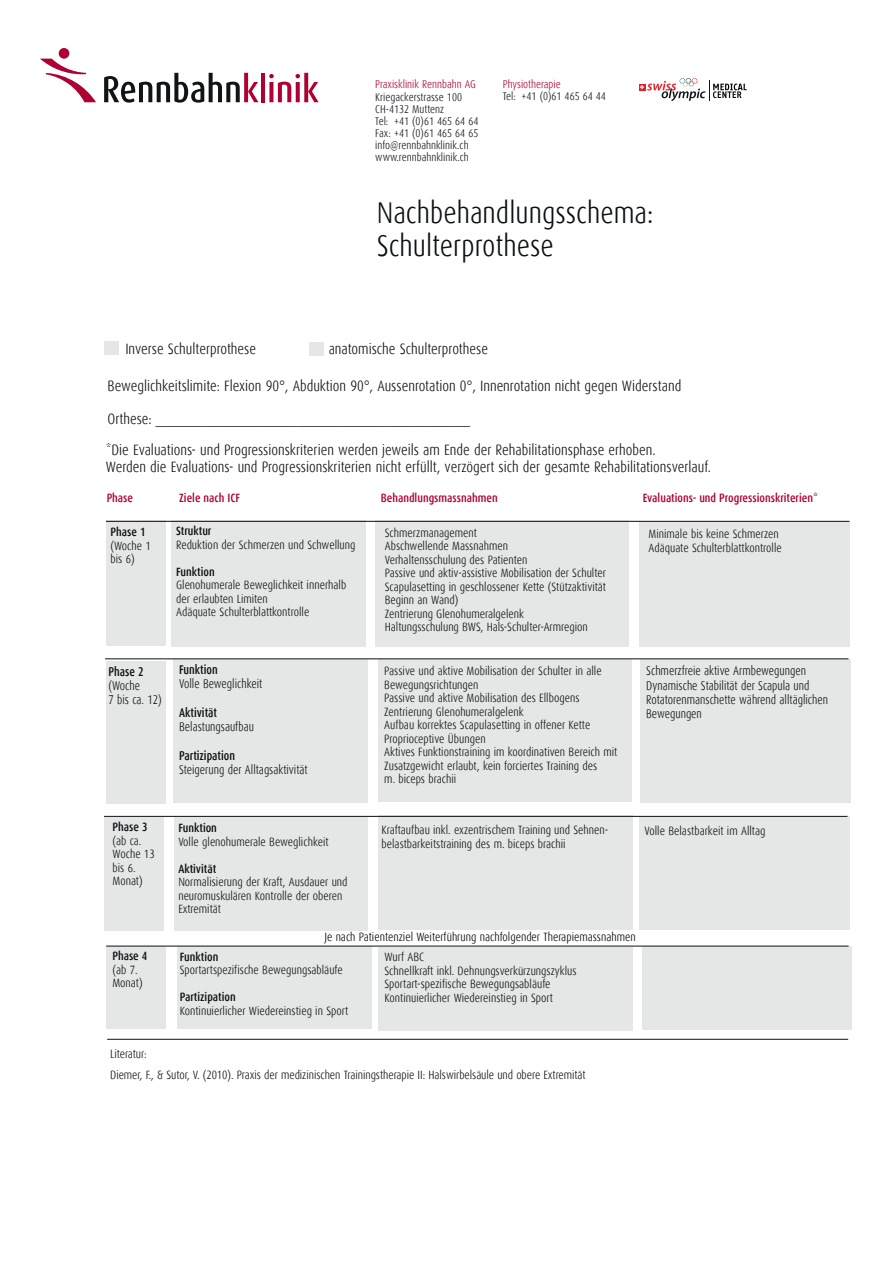
<style>
.page{position:relative;width:893px;height:1263px;background:#fff}
.page>*{position:absolute;margin:0;border:0;box-sizing:border-box;transform-origin:0 0}
.t1{font:300 30px/33px "Dax Condensed";color:#0c1011}
.t2{font:300 15px/16.5px "Dax Condensed";color:#0c1011}
.t3{font:300 12.6px/14.2px "Dax Condensed";color:#0c1011;scale:.95 1}
.t4{font:500 12.6px "Dax Condensed";color:#0c1011;scale:.95 1}
.t5{font:300 12px/13.5px "Dax Condensed";color:#0c1011}
.t6{font:500 12px "Dax Condensed";color:#ae0032}
.t7{font:500 12px "Dax Condensed";color:#0c1011}
.t8{font:300 12px "Dax Condensed";color:#000001}
.t9{font:300 11.25px/12px "Dax Condensed";color:#111416}
.t10{font:300 11.25px "Dax Condensed";color:#ae0032}
</style>
<div class="page">
<div style="left:106px;top:947px;width:59px;height:82px;background:#e5e6e6"></div>
<div style="left:105px;top:817px;width:59px;height:114px;background:#e5e6e6"></div>
<div style="left:171px;top:521px;width:195px;height:126px;background:#e5e6e6"></div>
<div style="left:375px;top:521px;width:254px;height:126px;background:#e5e6e6"></div>
<svg style="left:639px;top:78px;width:108px;height:23px"></svg>
<div style="left:59px;top:48px;width:10px;height:11px;background:#ae0032;border-radius:50%"></div>
<svg style="left:40px;top:59px;width:56px;height:43px"></svg>
<svg style="left:104px;top:73px;width:154px;height:30px"></svg>
<hr style="left:261px;top:73px;width:4px;height:29px;background:#ae0032">
<svg style="left:269px;top:73px;width:50px;height:29px"></svg>
<div style="left:105px;top:341px;width:14px;height:13px;background:#e5e6e6"></div>
<div style="left:310px;top:342px;width:14px;height:13px;background:#e5e6e6"></div>
<div style="left:177px;top:946px;width:194px;height:83px;background:#e5e6e6"></div>
<div style="left:378px;top:947px;width:254px;height:84px;background:#e5e6e6"></div>
<div style="left:642px;top:946px;width:210px;height:83px;background:#e5e6e6"></div>
<div style="left:107px;top:662px;width:59px;height:142px;background:#e5e6e6"></div>
<div style="left:173px;top:660px;width:195px;height:143px;background:#e5e6e6"></div>
<div style="left:378px;top:659px;width:254px;height:143px;background:#e5e6e6"></div>
<div style="left:640px;top:659px;width:211px;height:143px;background:#e5e6e6"></div>
<div style="left:174px;top:816px;width:194px;height:114px;background:#e5e6e6"></div>
<div style="left:378px;top:815px;width:254px;height:115px;background:#e5e6e6"></div>
<div style="left:640px;top:816px;width:210px;height:113px;background:#e5e6e6"></div>
<div style="left:106px;top:521px;width:59px;height:125px;background:#e5e6e6"></div>
<div style="left:639px;top:521px;width:210px;height:125px;background:#e5e6e6"></div>
<hr style="left:105px;top:658px;width:743px;height:1px;background:#0c1011">
<hr style="left:106px;top:946px;width:743px;height:1px;background:#0c1011">
<hr style="left:107px;top:1039px;width:741px;height:1px;background:#0c1011">
<hr style="left:104px;top:816px;width:743px;height:1px;background:#0c1011">
<hr style="left:106px;top:521px;width:743px;height:1px;background:#0c1011">
<p class="t10" style="left:375px;top:78px;width:102px">Praxisklinik Rennbahn AG</p>
<p class="t9" style="left:375px;top:91px;width:105px">Kriegackerstrasse 100<br>CH-4132 Muttenz<br>Tel: +41 (0)61 465 64 64<br>Fax: +41 (0)61 465 64 65 info@rennbahnklinik.ch www.rennbahnklinik.ch</p>
<p class="t10" style="left:503px;top:78px;width:60px">Physiotherapie</p>
<p class="t9" style="left:503px;top:91px;width:105px">Tel: +41 (0)61 465 64 44</p>
<h1 class="t1" style="left:377px;top:197px;width:278px">Nachbehandlungsschema:<br>Schulterprothese</h1>
<p class="t2" style="left:125px;top:340px;width:132px">Inverse Schulterprothese</p>
<p class="t2" style="left:329px;top:340px;width:161px">anatomische Schulterprothese</p>
<p class="t2" style="left:107px;top:377px;width:575px">Beweglichkeitslimite: Flexion 90°, Abduktion 90°, Aussenrotation 0°, Innenrotation nicht gegen Widerstand</p>
<p class="t2" style="left:107px;top:410px;width:364px">Orthese: _______________________________________________</p>
<p class="t2" style="left:106px;top:442px;width:606px">*Die Evaluations- und Progressionskriterien werden jeweils am Ende der Rehabilitationsphase erhoben.<br>Werden die Evaluations- und Progressionskriterien nicht erfüllt, verzögert sich der gesamte Rehabilitationsverlauf.</p>
<p class="t6" style="left:107px;top:492px;width:28px">Phase</p>
<p class="t6" style="left:179px;top:492px;width:62px">Ziele nach ICF</p>
<p class="t6" style="left:381px;top:492px;width:119px">Behandlungsmassnahmen</p>
<p class="t6" style="left:643px;top:492px;width:177px">Evaluations- und Progressionskriterien*</p>
<p class="t7" style="left:111px;top:525px;width:36px">Phase 1</p>
<p class="t5" style="left:111px;top:539px;width:42px">(Woche 1 bis 6)</p>
<p class="t7" style="left:176px;top:524px;width:37px">Struktur</p>
<p class="t5" style="left:176px;top:538px;width:181px">Reduktion der Schmerzen und Schwellung</p>
<p class="t7" style="left:176px;top:565px;width:40px">Funktion</p>
<p class="t5" style="left:176px;top:578px;width:172px">Glenohumerale Beweglichkeit innerhalb der erlaubten Limiten<br>Adäquate Schulterblattkontrolle</p>
<p class="t5" style="left:385px;top:526px;width:223px">Schmerzmanagement<br>Abschwellende Massnahmen<br>Verhaltensschulung des Patienten<br>Passive und aktiv-assistive Mobilisation der Schulter Scapulasetting in geschlossener Kette (Stützaktivität Beginn an Wand)<br>Zentrierung Glenohumeralgelenk<br>Haltungsschulung BWS, Hals-Schulter-Armregion</p>
<p class="t5" style="left:649px;top:527px;width:135px">Minimale bis keine Schmerzen<br>Adäquate Schulterblattkontrolle</p>
<p class="t4" style="left:109px;top:664px;width:38px">Phase 2</p>
<p class="t3" style="left:109px;top:679px;width:57px">(Woche<br>7 bis ca. 12)</p>
<p class="t4" style="left:179px;top:663px;width:42px">Funktion</p>
<p class="t3" style="left:179px;top:677px;width:89px">Volle Beweglichkeit</p>
<p class="t4" style="left:179px;top:706px;width:41px">Aktivität</p>
<p class="t3" style="left:179px;top:720px;width:80px">Belastungsaufbau</p>
<p class="t4" style="left:179px;top:748px;width:60px">Partizipation</p>
<p class="t3" style="left:179px;top:763px;width:137px">Steigerung der Alltagsaktivität</p>
<p class="t5" style="left:384px;top:665px;width:234px">Passive und aktive Mobilisation der Schulter in alle Bewegungsrichtungen<br>Passive und aktive Mobilisation des Ellbogens Zentrierung Glenohumeralgelenk<br>Aufbau korrektes Scapulasetting in offener Kette Proprioceptive Übungen<br>Aktives Funktionstraining im koordinativen Bereich mit Zusatzgewicht erlaubt, kein forciertes Training des<br>m. biceps brachii</p>
<p class="t3" style="left:646px;top:664px;width:193px">Schmerzfreie aktive Armbewegungen Dynamische Stabilität der Scapula und Rotatorenmanschette während alltäglichen Bewegungen</p>
<p class="t7" style="left:113px;top:820px;width:36px">Phase 3</p>
<p class="t5" style="left:113px;top:834px;width:44px">(ab ca.<br>Woche 13 bis 6.<br>Monat)</p>
<p class="t7" style="left:178px;top:822px;width:40px">Funktion</p>
<p class="t5" style="left:178px;top:835px;width:152px">Volle glenohumerale Beweglichkeit</p>
<p class="t7" style="left:178px;top:862px;width:39px">Aktivität</p>
<p class="t5" style="left:178px;top:876px;width:171px">Normalisierung der Kraft, Ausdauer und neuromuskulären Kontrolle der oberen<br>Extremität</p>
<p class="t5" style="left:382px;top:823px;width:228px">Kraftaufbau inkl. exzentrischem Training und Sehnen&shy;belastbarkeitstraining des m. biceps brachii</p>
<p class="t5" style="left:644px;top:824px;width:123px">Volle Belastbarkeit im Alltag</p>
<p class="t8" style="left:324px;top:930px;width:313px">Je nach Patientenziel Weiterführung nachfolgender Therapiemassnahmen</p>
<p class="t7" style="left:112px;top:950px;width:36px">Phase 4</p>
<p class="t5" style="left:112px;top:963px;width:32px">(ab 7.<br>Monat)</p>
<p class="t7" style="left:180px;top:950px;width:40px">Funktion</p>
<p class="t5" style="left:180px;top:963px;width:165px">Sportartspezifische Bewegungsabläufe</p>
<p class="t7" style="left:180px;top:990px;width:57px">Partizipation</p>
<p class="t5" style="left:180px;top:1004px;width:170px">Kontinuierlicher Wiedereinstieg in Sport</p>
<p class="t5" style="left:384px;top:950px;width:194px">Wurf ABC<br>Schnellkraft inkl. Dehnungsverkürzungszyklus Sportart-spezifische Bewegungsabläufe Kontinuierlicher Wiedereinstieg in Sport</p>
<p class="t5" style="left:110px;top:1044px;width:477px;line-height:21px">Literatur:<br>Diemer, F., &amp; Sutor, V. (2010). Praxis der medizinischen Trainingstherapie II: Halswirbelsäule und obere Extremität</p>
</div>
